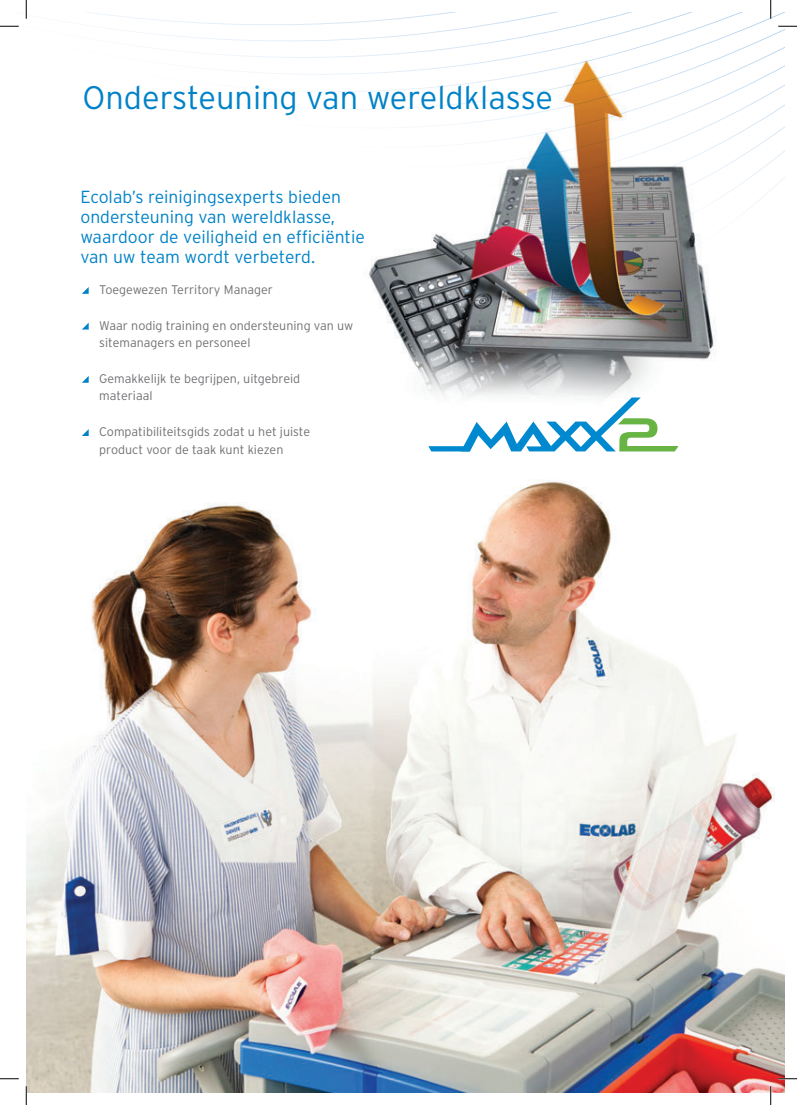
<style>
.page{position:relative;width:797px;height:1105px;background:#fff}
.page>*{position:absolute;margin:0;border:0;box-sizing:border-box;transform-origin:0 0}
.t1{font:300 32.5px "Interstate";color:#0082c8}
.t2{font:300 17.5px/20px "Interstate";color:#0082c8}
.t3{font:300 12.5px/17.5px "Interstate";color:#717074}
</style>
<div class="page">
<img style="left:369px;top:268px;width:347px;height:129px">
<img style="left:26px;top:446px;width:759px;height:647px">
<svg style="left:82px;top:287px;width:7px;height:7px"></svg>
<svg style="left:82px;top:323px;width:7px;height:7px"></svg>
<svg style="left:82px;top:376px;width:7px;height:7px"></svg>
<svg style="left:82px;top:429px;width:7px;height:7px"></svg>
<svg style="left:428px;top:397px;width:250px;height:54px"></svg>
<svg style="left:0;top:1078px;width:19px;height:1px"></svg>
<svg style="left:778px;top:1078px;width:19px;height:1px"></svg>
<svg style="left:25px;top:1086px;width:2px;height:19px"></svg>
<svg style="left:0;top:0;width:797px;height:268px"></svg>
<svg style="left:770px;top:1086px;width:1px;height:19px"></svg>
<h1 class="t1" style="left:83px;top:79px;width:472px">Ondersteuning van wereldklasse</h1>
<h2 class="t2" style="left:80px;top:187px;width:286px">Ecolab’s reinigingsexperts bieden ondersteuning van wereldklasse, waardoor de veiligheid en efficiëntie van uw team wordt verbeterd.</h2>
<p class="t3" style="left:99px;top:281px;width:175px">Toegewezen Territory Manager</p>
<p class="t3" style="left:99px;top:316px;width:255px">Waar nodig training en ondersteuning van uw sitemanagers en personeel</p>
<p class="t3" style="left:99px;top:369px;width:202px">Gemakkelijk te begrijpen, uitgebreid materiaal</p>
<p class="t3" style="left:99px;top:423px;width:212px">Compatibiliteitsgids zodat u het juiste product voor de taak kunt kiezen</p>
</div>
